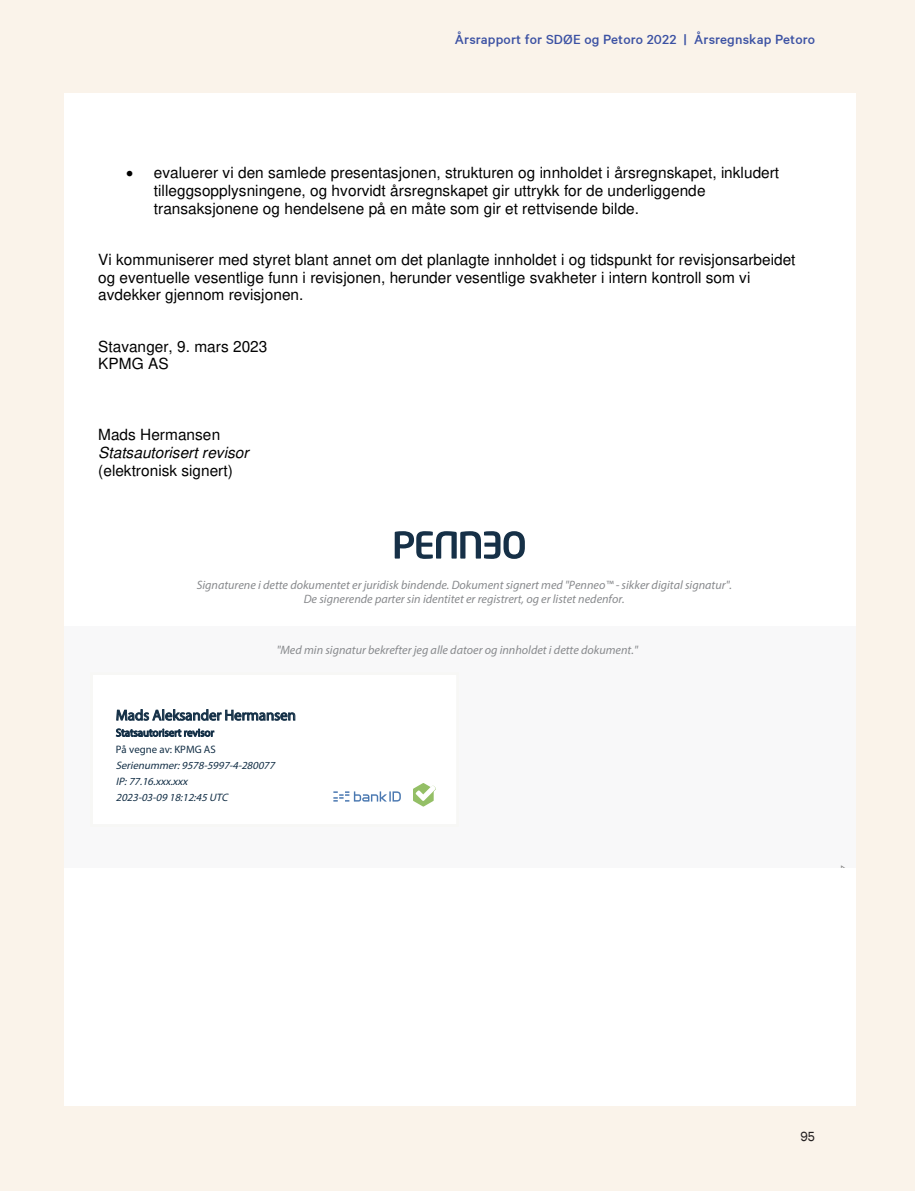
<style>
.page{position:relative;width:915px;height:1191px;background:#fff}
.page>*{position:absolute;margin:0;border:0;box-sizing:border-box;transform-origin:0 0}
.t1{font:15.45px/17.7px "Helvetica";color:#000}
.t2{font:500 15px "Calibre";letter-spacing:.01em;color:#3b51a3}
.t3{font:15px "Calibre";color:#231f20}
.t4{font:14.85px "Myriad Pro";color:#143047}
.t5{font:italic 12.15px/14.1px "Myriad Pro";color:#888a8d;text-align:center}
.t6{font:italic 10.8px/16.2px "Myriad Pro";color:#143047}
.s1{font-style:italic}
.s2{font-style:normal}
</style>
<div class="page">
<div style="left:0;top:0;width:914px;height:1191px;background:#faf3ea"></div>
<div style="left:64px;top:94px;width:791px;height:1011px;background:#fff"></div>
<div style="left:64px;top:626px;width:791px;height:241px;background:#f8f8f9"></div>
<svg style="left:394px;top:531px;width:130px;height:28px"></svg>
<div style="left:92px;top:673px;width:365px;height:152px;background:#fff"></div>
<svg style="left:413px;top:783px;width:23px;height:23px"></svg>
<svg style="left:333px;top:791px;width:67px;height:10px"></svg>
<p class="t2" style="left:454px;top:30px;width:361px">Årsrapport for SDØE og Petoro 2022 | Årsregnskap Petoro</p>
<p class="t1" style="left:154px;top:165px;width:626px;text-indent:-28px">• evaluerer vi den samlede presentasjonen, strukturen og innholdet i årsregnskapet, inkludert tilleggsopplysningene, og hvorvidt årsregnskapet gir uttrykk for de underliggende transaksjonene og hendelsene på en måte som gir et rettvisende bilde.</p>
<p class="t1" style="left:98px;top:252px;width:698px">Vi kommuniserer med styret blant annet om det planlagte innholdet i og tidspunkt for revisjonsarbeidet og eventuelle vesentlige funn i revisjonen, herunder vesentlige svakheter i intern kontroll som vi avdekker gjennom revisjonen.</p>
<p class="t1" style="left:98px;top:338px;width:171px">Stavanger, 9. mars 2023<br>KPMG AS</p>
<p class="t1" style="left:98px;top:427px;width:152px">Mads Hermansen<br><span class="s1">Statsautorisert revisor </span>(elektronisk signert)</p>
<p class="t5" style="left:197px;top:577px;width:536px">Signaturene i dette dokumentet er juridisk bindende. Dokument signert med "Penneo™ - sikker digital signatur".<br>De signerende parter sin identitet er registrert, og er listet nedenfor.</p>
<p class="t5" style="left:277px;top:643px;width:362px">"Med min signatur bekrefter jeg alle datoer og innholdet i dette dokument."</p>
<p class="t4" style="left:116px;top:706px;width:181px">Mads Aleksander Hermansen</p>
<p class="t6" style="left:116px;top:724px;width:163px"><span class="s2">Statsautorisert revisor<br>På vegne av: KPMG AS<br></span>Serienummer:9578-5997-4-280077<br>IP:77.16.xxx.xxx<br>2023-03-09 18:12:45 UTC</p>
<p class="t3" style="left:800px;top:1127px;width:16px">95</p>
</div>
